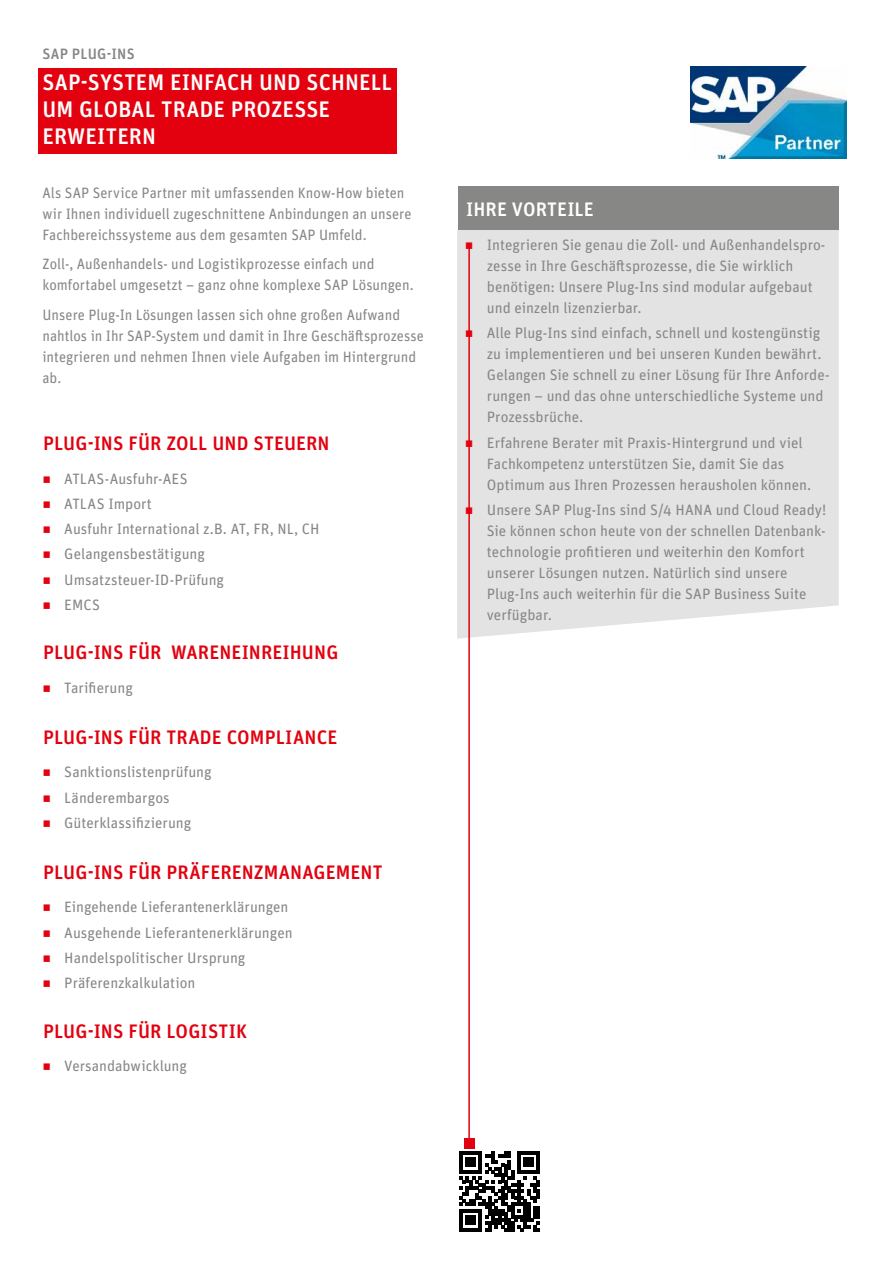
<style>
.page{position:relative;width:893px;height:1263px;background:#fff}
.page>*{position:absolute;margin:0;border:0;box-sizing:border-box;transform-origin:0 0}
.t1{font:500 22.5px/27px "Unit O Tdbh";letter-spacing:.005em;color:#fff}
.t2{font:500 19.5px "Unit O Tdbh";letter-spacing:.005em;color:#e3000f}
.t3{font:500 19.5px "Unit O Tdbh";letter-spacing:.005em;color:#fff}
.t4{font:15px/21px "Unit O Tdbh";color:#878786}
.t5{font:15px/21px "Unit O Tdbh";color:#878786;scale:.96 1}
.t6{font:500 15px "Unit O Tdbh";letter-spacing:.015em;color:#878786}
.s1{color:#e3000f}
</style>
<div class="page">
<div style="left:38px;top:68px;width:358px;height:85px;background:#e3000f"></div>
<img style="left:690px;top:67px;width:156px;height:92px">
<div style="left:457px;top:230px;width:382px;height:409px;background:#e3e3e3"></div>
<div style="left:458px;top:186px;width:381px;height:44px;background:#878786"></div>
<hr style="left:468px;top:245px;width:2px;height:898px;background:#e3000f">
<svg style="left:459px;top:1151px;width:81px;height:80px"></svg>
<div style="left:465px;top:1138px;width:10px;height:10px;background:#e3000f"></div>
<p class="t6" style="left:43px;top:44px;width:94px">SAP PLUG-INS</p>
<h1 class="t1" style="left:43px;top:69px;width:351px">SAP-SYSTEM EINFACH UND SCHNELL<br>UM GLOBAL TRADE PROZESSE<br>ERWEITERN</h1>
<p class="t5" style="left:43px;top:182px;width:386px">Als SAP Service Partner mit umfassenden Know-How bieten wir Ihnen individuell zugeschnittene Anbindungen an unsere<br>Fachbereichssysteme aus dem gesamten SAP Umfeld.</p>
<p class="t5" style="left:43px;top:253px;width:388px">Zoll-, Außenhandels- und Logistikprozesse einfach und komfortabel umgesetzt – ganz ohne komplexe SAP Lösungen.</p>
<p class="t5" style="left:43px;top:304px;width:399px">Unsere Plug-In Lösungen lassen sich ohne großen Aufwand nahtlos in Ihr SAP-System und damit in Ihre Geschäftsprozesse integrieren und nehmen Ihnen viele Aufgaben im Hintergrund ab.</p>
<h2 class="t2" style="left:43px;top:431px;width:288px">PLUG-INS FÜR ZOLL UND STEUERN</h2>
<p class="t4" style="left:43px;top:468px;width:146px"><span class="s1">•</span> ATLAS-Ausfuhr-AES</p>
<p class="t4" style="left:43px;top:493px;width:110px"><span class="s1">•</span> ATLAS Import</p>
<p class="t4" style="left:43px;top:518px;width:278px"><span class="s1">•</span> Ausfuhr International z.B. AT, FR, NL, CH</p>
<p class="t4" style="left:43px;top:543px;width:163px"><span class="s1">•</span> Gelangensbestätigung</p>
<p class="t4" style="left:43px;top:569px;width:183px"><span class="s1">•</span> Umsatzsteuer-ID-Prüfung</p>
<p class="t4" style="left:43px;top:594px;width:59px"><span class="s1">•</span> EMCS</p>
<h2 class="t2" style="left:43px;top:640px;width:297px">PLUG-INS FÜR WARENEINREIHUNG</h2>
<p class="t4" style="left:43px;top:677px;width:91px"><span class="s1">•</span> Tarifierung</p>
<h2 class="t2" style="left:43px;top:724px;width:296px">PLUG-INS FÜR TRADE COMPLIANCE</h2>
<p class="t4" style="left:43px;top:761px;width:170px"><span class="s1">•</span> Sanktionslistenprüfung</p>
<p class="t4" style="left:43px;top:787px;width:128px"><span class="s1">•</span> Länderembargos</p>
<p class="t4" style="left:43px;top:812px;width:150px"><span class="s1">•</span> Güterklassifizierung</p>
<h2 class="t2" style="left:43px;top:859px;width:341px">PLUG-INS FÜR PRÄFERENZMANAGEMENT</h2>
<p class="t4" style="left:43px;top:896px;width:247px"><span class="s1">•</span> Eingehende Lieferantenerklärungen</p>
<p class="t4" style="left:43px;top:922px;width:251px"><span class="s1">•</span> Ausgehende Lieferantenerklärungen</p>
<p class="t4" style="left:43px;top:947px;width:204px"><span class="s1">•</span> Handelspolitischer Ursprung</p>
<p class="t4" style="left:43px;top:972px;width:154px"><span class="s1">•</span> Präferenzkalkulation</p>
<h2 class="t2" style="left:43px;top:1018px;width:205px">PLUG-INS FÜR LOGISTIK</h2>
<p class="t4" style="left:43px;top:1055px;width:145px"><span class="s1">•</span> Versandabwicklung</p>
<h2 class="t3" style="left:466px;top:197px;width:129px">IHRE VORTEILE</h2>
<p class="t4" style="left:487px;top:234px;width:340px;text-indent:-21px"><span class="s1">•</span> Integrieren Sie genau die Zoll- und Außenhandelspro&shy;zesse in Ihre Geschäftsprozesse, die Sie wirklich benötigen: Unsere Plug-Ins sind modular aufgebaut und einzeln lizenzierbar.</p>
<p class="t4" style="left:487px;top:322px;width:344px;text-indent:-21px"><span class="s1">•</span> Alle Plug-Ins sind einfach, schnell und kostengünstig zu implementieren und bei unseren Kunden bewährt.<br>Gelangen Sie schnell zu einer Lösung für Ihre Anforde&shy;rungen – und das ohne unterschiedliche Systeme und Prozessbrüche.</p>
<p class="t4" style="left:487px;top:432px;width:326px;text-indent:-21px"><span class="s1">•</span> Erfahrene Berater mit Praxis-Hintergrund und viel<br>Fachkompetenz unterstützen Sie, damit Sie das<br>Optimum aus Ihren Prozessen herausholen können.</p>
<p class="t4" style="left:487px;top:499px;width:341px;text-indent:-21px"><span class="s1">•</span> Unsere SAP Plug-Ins sind S/4 HANA und Cloud Ready!<br>Sie können schon heute von der schnellen Datenbank&shy;technologie profitieren und weiterhin den Komfort unserer Lösungen nutzen. Natürlich sind unsere Plug-Ins auch weiterhin für die SAP Business Suite verfügbar.</p>
</div>
